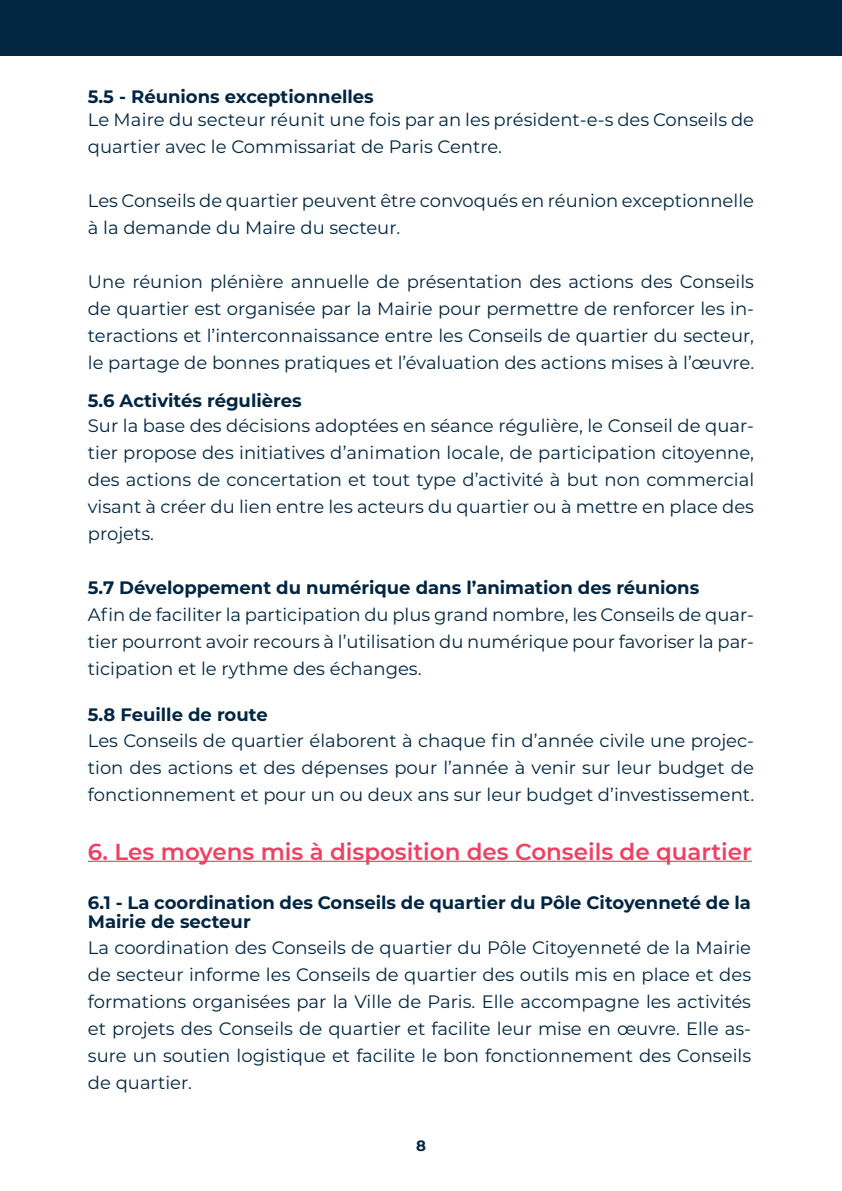
<style>
.page{position:relative;width:842px;height:1191px;background:#fff}
.page>*{position:absolute;margin:0;border:0;box-sizing:border-box;transform-origin:0 0}
.t1{font:600 23px "Montserrat";color:#ef4062}
.t2{font:18px/27px "Montserrat";color:#002642;text-align:justify}
.t3{font:700 18px/19px "Montserrat";color:#002542}
.t4{font:700 15px "Montserrat";color:#002542}
</style>
<div class="page">
<div style="left:0;top:0;width:842px;height:55px;background:#002642"></div>
<hr style="left:88px;top:860px;width:664px;height:2px;background:#ef4062">
<p class="t3" style="left:88px;top:86px;width:287px">5.5 - Réunions exceptionnelles</p>
<p class="t2" style="left:88px;top:105px;width:668px">Le Maire du secteur réunit une fois par an les président-e-s des Conseils de quartier avec le Commissariat de Paris Centre.</p>
<p class="t2" style="left:88px;top:186px;width:668px">Les Conseils de quartier peuvent être convoqués en réunion exceptionnelle à la demande du Maire du secteur.</p>
<p class="t2" style="left:88px;top:267px;width:668px">Une réunion plénière annuelle de présentation des actions des Conseils de quartier est organisée par la Mairie pour permettre de renforcer les in&shy;teractions et l’interconnaissance entre les Conseils de quartier du secteur, le partage de bonnes pratiques et l’évaluation des actions mises à l’œuvre.</p>
<p class="t3" style="left:88px;top:390px;width:215px">5.6 Activités régulières</p>
<p class="t2" style="left:88px;top:411px;width:668px">Sur la base des décisions adoptées en séance régulière, le Conseil de quar&shy;tier propose des initiatives d’animation locale, de participation citoyenne, des actions de concertation et tout type d’activité à but non commercial visant à créer du lien entre les acteurs du quartier ou à mettre en place des projets.</p>
<p class="t3" style="left:88px;top:577px;width:613px">5.7 Développement du numérique dans l’animation des réunions</p>
<p class="t2" style="left:88px;top:600px;width:668px">Afin de faciliter la participation du plus grand nombre, les Conseils de quar&shy;tier pourront avoir recours à l’utilisation du numérique pour favoriser la par&shy;ticipation et le rythme des échanges.</p>
<p class="t3" style="left:88px;top:704px;width:181px">5.8 Feuille de route</p>
<p class="t2" style="left:88px;top:726px;width:668px">Les Conseils de quartier élaborent à chaque fin d’année civile une projec&shy;tion des actions et des dépenses pour l’année à venir sur leur budget de fonctionnement et pour un ou deux ans sur leur budget d’investissement.</p>
<p class="t1" style="left:88px;top:835px;width:665px">6. Les moyens mis à disposition des Conseils de quartier</p>
<p class="t3" style="left:88px;top:892px;width:665px">6.1 - La coordination des Conseils de quartier du Pôle Citoyenneté de la<br>Mairie de secteur</p>
<p class="t2" style="left:88px;top:933px;width:665px">La coordination des Conseils de quartier du Pôle Citoyenneté de la Mairie de secteur informe les Conseils de quartier des outils mis en place et des formations organisées par la Ville de Paris. Elle accompagne les activités et projets des Conseils de quartier et facilite leur mise en œuvre. Elle as&shy;sure un soutien logistique et facilite le bon fonctionnement des Conseils de quartier.</p>
<p class="t4" style="left:416px;top:1134px;width:11px">8</p>
</div>
